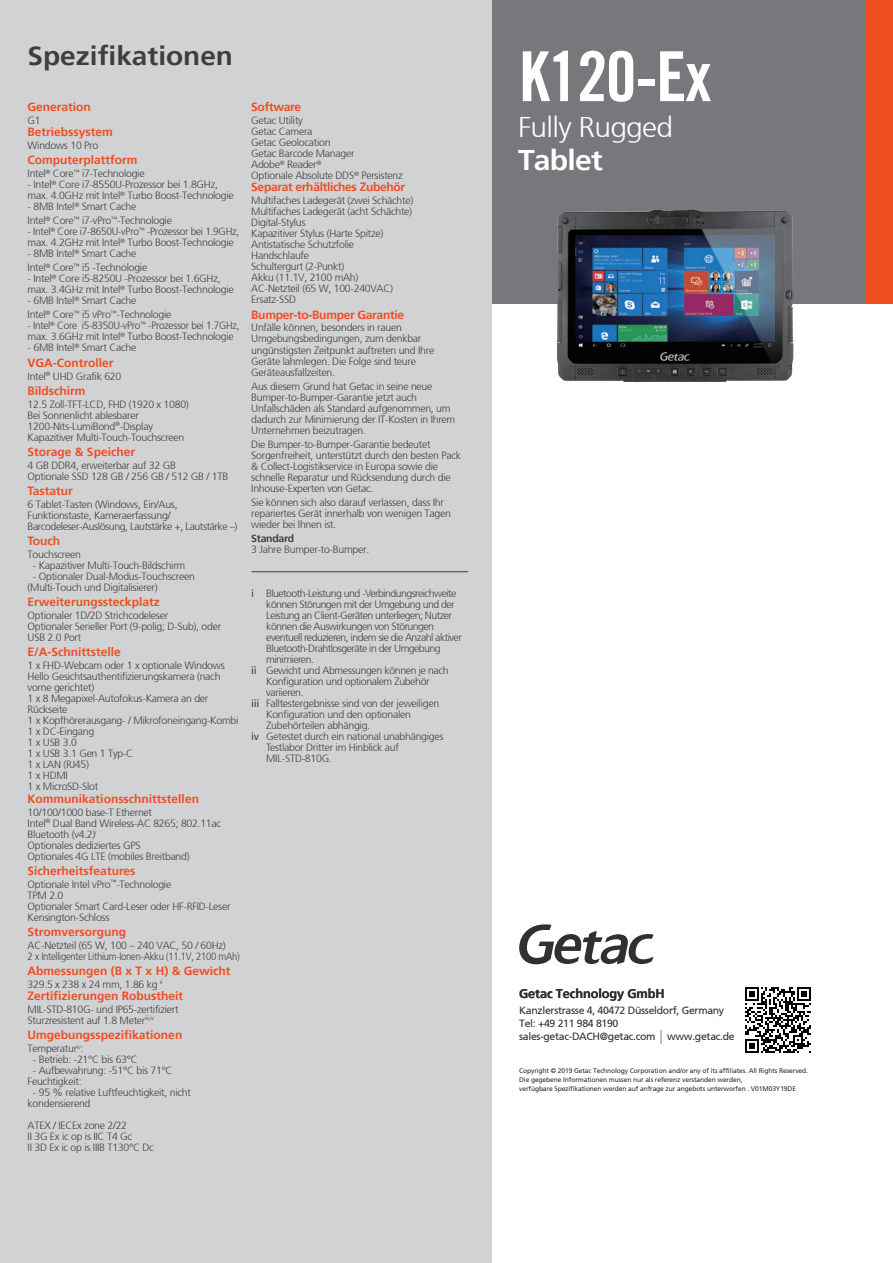
<style>
.page{position:relative;width:893px;height:1263px;background:#fff}
.page>*{position:absolute;margin:0;border:0;box-sizing:border-box;transform-origin:0 0}
.t1{font:700 condensed 69px "Trade Gothic No.20";letter-spacing:-.025em;color:#fff}
.t2{font:300 28.5px "Frutiger 45";letter-spacing:-.025em;color:#fff;scale:1.05 1}
.t3{font:700 28.5px "Frutiger 65";letter-spacing:-.025em;color:#fff;scale:1.05 1}
.t4{font:700 26.55px "Frutiger 65";color:#3e3e3f;scale:1.05 1}
.t5{font:700 12.75px "Frutiger 65";letter-spacing:-.01em;color:#312f30}
.t6{font:700 12px "Frutiger 65";color:#f04d22}
.t7{font:700 12px "Frutiger 65";letter-spacing:-.025em;color:#f04d22}
.t8{font:300 10.5px/11.1px "Frutiger 45";letter-spacing:-.025em;color:#3e3e3f}
.t9{font:300 10.5px "Frutiger 45";letter-spacing:-.05em;color:#3e3e3f}
.t10{font:10.5px/13.5px "Frutiger 55 Roman";letter-spacing:-.03em;color:#312f30}
.t11{font:300 10.5px/11.1px "Frutiger 45";letter-spacing:-.025em;color:#3e3e3f;scale:.96 1}
.t12{font:300 10.5px/10.9px "Frutiger 45";letter-spacing:-.025em;color:#3e3e3f;scale:.95 1}
.t13{font:700 10.5px "Frutiger 65";letter-spacing:-.025em;color:#3e3e3f}
.t14{font:6.75px/9px "Frutiger 55 Roman";letter-spacing:-.02em;color:#312f30}
.s1{font-family:"Frutiger 55 Roman";font-weight:400}
.s2{font-size:19.8px}
</style>
<div class="page">
<div style="left:492px;top:0;width:401px;height:303px;background:#76787b"></div>
<div style="left:865px;top:0;width:28px;height:303px;background:#f04d22"></div>
<div style="left:0;top:0;width:492px;height:1263px;background:#d1d2d4"></div>
<hr style="left:251px;top:571px;width:217px;height:1px;background:#3e3e3f">
<svg style="left:519px;top:924px;width:135px;height:40px"></svg>
<img style="left:745px;top:987px;width:66px;height:66px">
<img style="left:546px;top:209px;width:261px;height:174px">
<h3 class="t4" style="left:28px;top:40px;width:197px">Spezifikationen</h3>
<p class="t6" style="left:28px;top:100px;width:65px">Generation</p>
<p class="t8" style="left:28px;top:115px;width:15px">G1</p>
<p class="t6" style="left:28px;top:125px;width:87px">Betriebssystem</p>
<p class="t8" style="left:28px;top:140px;width:72px">Windows 10 Pro</p>
<p class="t6" style="left:28px;top:153px;width:112px">Computerplattform</p>
<p class="t8" style="left:28px;top:168px;width:118px">Intel<sup>®</sup> Core<sup>™</sup> i7-Technologie</p>
<p class="t8" style="left:28px;top:179px;width:208px">- Intel<sup>®</sup> Core i7-8550U-Prozessor bei 1.8GHz, max. 4.0GHz mit Intel<sup>®</sup> Turbo Boost-Technologie</p>
<p class="t8" style="left:28px;top:200px;width:146px;line-height:14px">- 8MB Intel<sup>®</sup> Smart Cache<br>Intel<sup>®</sup> Core<sup>™</sup> i7-vPro<sup>™</sup>-Technologie</p>
<p class="t11" style="left:28px;top:226px;width:222px">- Intel<sup>®</sup> Core i7-8650U-vPro<sup>™</sup> -Prozessor bei 1.9GHz, max. 4.2GHz mit Intel<sup>®</sup> Turbo Boost-Technologie</p>
<p class="t8" style="left:28px;top:247px;width:121px;line-height:14.1px">- 8MB Intel<sup>®</sup> Smart Cache<br>Intel<sup>®</sup> Core<sup>™</sup> i5 -Technologie</p>
<p class="t8" style="left:28px;top:273px;width:208px">- Intel<sup>®</sup> Core i5-8250U -Prozessor bei 1.6GHz, max. 3.4GHz mit Intel<sup>®</sup> Turbo Boost-Technologie</p>
<p class="t8" style="left:28px;top:294px;width:145px;line-height:14.1px">- 6MB Intel<sup>®</sup> Smart Cache<br>Intel<sup>®</sup> Core<sup>™</sup> i5 vPro<sup>™</sup>-Technologie</p>
<p class="t12" style="left:28px;top:320px;width:224px">- Intel<sup>®</sup> Core i5-8350U-vPro<sup>™</sup> -Prozessor bei 1.7GHz, max. 3.6GHz mit Intel<sup>®</sup> Turbo Boost-Technologie</p>
<p class="t8" style="left:28px;top:342px;width:110px">- 6MB Intel<sup>®</sup> Smart Cache</p>
<p class="t6" style="left:28px;top:356px;width:87px">VGA-Controller</p>
<p class="t8" style="left:28px;top:370px;width:95px">Intel<sup>®</sup> UHD Grafik 620</p>
<p class="t6" style="left:28px;top:384px;width:59px">Bildschirm</p>
<p class="t8" style="left:28px;top:399px;width:163px">12.5 Zoll-TFT-LCD, FHD (1920 x 1080)<br>Bei Sonnenlicht ablesbarer 1200-Nits-LumiBond<sup>®</sup>-Display Kapazitiver Multi-Touch-Touchscreen</p>
<p class="t6" style="left:28px;top:445px;width:109px">Storage &amp; Speicher</p>
<p class="t8" style="left:28px;top:460px;width:202px">4 GB DDR4, erweiterbar auf 32 GB<br>Optionale SSD 128 GB / 256 GB / 512 GB / 1TB</p>
<p class="t6" style="left:28px;top:484px;width:47px">Tastatur</p>
<p class="t8" style="left:28px;top:499px;width:211px">6 Tablet-Tasten (Windows, Ein/Aus,<br>Funktionstaste, Kameraerfassung/<br>Barcodeleser-Auslösung, Lautstärke +, Lautstärke –)</p>
<p class="t6" style="left:28px;top:534px;width:34px">Touch</p>
<p class="t8" style="left:28px;top:549px;width:55px">Touchscreen</p>
<p class="t8" style="left:33px;top:560px;width:154px">- Kapazitiver Multi-Touch-Bildschirm</p>
<p class="t8" style="left:28px;top:571px;width:169px;text-indent:5px">- Optionaler Dual-Modus-Touchscreen (Multi-Touch und Digitalisierer)</p>
<p class="t6" style="left:28px;top:595px;width:134px">Erweiterungssteckplatz</p>
<p class="t8" style="left:28px;top:610px;width:195px">Optionaler 1D/2D Strichcodeleser<br>Optionaler Serieller Port (9-polig; D-Sub), oder<br>USB 2.0 Port</p>
<p class="t6" style="left:28px;top:645px;width:95px">E/A-Schnittstelle</p>
<p class="t8" style="left:28px;top:660px;width:212px">1 x FHD-Webcam oder 1 x optionale Windows<br>Hello Gesichtsauthentifizierungskamera (nach vorne gerichtet)<br>1 x 8 Megapixel-Autofokus-Kamera an der<br>Rückseite<br>1 x Kopfhörerausgang- / Mikrofoneingang-Kombi<br>1 x DC-Eingang<br>1 x USB 3.0<br>1 x USB 3.1 Gen 1 Typ-C<br>1 x LAN (RJ45)<br>1 x HDMI<br>1 x MicroSD-Slot</p>
<p class="t6" style="left:28px;top:791px;width:173px">Kommunikationsschnittstellen</p>
<p class="t8" style="left:28px;top:806px;width:195px">10/100/1000 base-T Ethernet<br>Intel<sup>®</sup> Dual Band Wireless-AC 8265; 802.11ac<br>Bluetooth (v4.2)<sup>i<br></sup>Optionales dediziertes GPS<br>Optionales 4G LTE (mobiles Breitband)</p>
<p class="t6" style="left:28px;top:864px;width:109px">Sicherheitsfeatures</p>
<p class="t8" style="left:28px;top:879px;width:204px">Optionale Intel vPro<sup>™</sup>-Technologie<br>TPM 2.0<br>Optionaler Smart Card-Leser oder HF-RFID-Leser<br>Kensington-Schloss</p>
<p class="t6" style="left:28px;top:925px;width:100px">Stromversorgung</p>
<p class="t8" style="left:28px;top:940px;width:214px">AC-Netzteil (65 W, 100 – 240 VAC, 50 / 60Hz)<br>2 x Intelligenter Lithium-Ionen-Akku (11.1V, 2100 mAh)</p>
<p class="t6" style="left:28px;top:964px;width:204px">Abmessungen (B x T x H) &amp; Gewicht</p>
<p class="t8" style="left:28px;top:979px;width:137px">329.5 x 238 x 24 mm, 1.86 kg <sup>ii</sup></p>
<p class="t6" style="left:28px;top:989px;width:157px">Zertifizierungen Robustheit</p>
<p class="t8" style="left:28px;top:1004px;width:152px">MIL-STD-810G- und IP65-zertifiziert<br>Sturzresistent auf 1.8 Meter<sup>iii,iv</sup></p>
<p class="t6" style="left:28px;top:1028px;width:156px">Umgebungsspezifikationen</p>
<p class="t8" style="left:28px;top:1043px;width:57px">Temperatur<sup>iv</sup>:</p>
<p class="t8" style="left:33px;top:1054px;width:106px">- Betrieb: -21°C bis 63°C</p>
<p class="t8" style="left:28px;top:1065px;width:146px;text-indent:5px">- Aufbewahrung: -51°C bis 71°C<br>Feuchtigkeit:</p>
<p class="t8" style="left:28px;top:1087px;width:165px;text-indent:5px">- 95 % relative Luftfeuchtigkeit, nicht kondensierend</p>
<p class="t8" style="left:28px;top:1120px;width:128px">ATEX / IECEx zone 2/22<br>II 3G Ex ic op is IIC T4 Gc<br>II 3D Ex ic op is IIIB T130°C Dc</p>
<p class="t7" style="left:251px;top:100px;width:51px">Software</p>
<p class="t8" style="left:251px;top:115px;width:153px">Getac Utility<br>Getac Camera<br>Getac Geolocation<br>Getac Barcode Manager<br>Adobe<sup>®</sup> Reader<sup>®<br></sup>Optionale Absolute DDS<sup>®</sup> Persistenz</p>
<p class="t7" style="left:251px;top:180px;width:155px">Separat erhältliches Zubehör</p>
<p class="t8" style="left:251px;top:195px;width:164px">Multifaches Ladegerät (zwei Schächte)<br>Multifaches Ladegerät (acht Schächte)<br>Digital-Stylus<br>Kapazitiver Stylus (Harte Spitze)<br>Antistatische Schutzfolie<br>Handschlaufe<br>Schultergurt (2-Punkt)<br>Akku (11.1V, 2100 mAh)<br>AC-Netzteil (65 W, 100-240VAC)<br>Ersatz-SSD</p>
<p class="t7" style="left:251px;top:307px;width:154px">Bumper-to-Bumper Garantie</p>
<p class="t8" style="left:251px;top:322px;width:184px">Unfälle können, besonders in rauen Umgebungsbedingungen, zum denkbar ungünstigsten Zeitpunkt auftreten und Ihre Geräte lahmlegen. Die Folge sind teure Geräteausfallzeiten.</p>
<p class="t8" style="left:251px;top:381px;width:206px">Aus diesem Grund hat Getac in seine neue Bumper-to-Bumper-Garantie jetzt auch Unfallschäden als Standard aufgenommen, um dadurch zur Minimierung der IT-Kosten in Ihrem Unternehmen beizutragen.</p>
<p class="t8" style="left:251px;top:439px;width:211px">Die Bumper-to-Bumper-Garantie bedeutet Sorgenfreiheit, unterstützt durch den besten Pack &amp; Collect-Logistikservice in Europa sowie die schnelle Reparatur und Rücksendung durch die Inhouse-Experten von Getac.</p>
<p class="t8" style="left:251px;top:497px;width:201px">Sie können sich also darauf verlassen, dass Ihr repariertes Gerät innerhalb von wenigen Tagen wieder bei Ihnen ist.</p>
<p class="t13" style="left:251px;top:532px;width:45px">Standard</p>
<p class="t8" style="left:251px;top:544px;width:119px">3 Jahre Bumper-to-Bumper.</p>
<p class="t9" style="left:251px;top:587px;width:207px"><span class="s1">i</span> Bluetooth-Leistung und -Verbindungsreichweite</p>
<p class="t9" style="left:266px;top:598px;width:190px">können Störungen mit der Umgebung und der</p>
<p class="t9" style="left:266px;top:609px;width:187px">Leistung an Client-Geräten unterliegen; Nutzer</p>
<p class="t9" style="left:266px;top:621px;width:169px">können die Auswirkungen von Störungen</p>
<p class="t9" style="left:266px;top:632px;width:197px">eventuell reduzieren, indem sie die Anzahl aktiver</p>
<p class="t9" style="left:266px;top:643px;width:176px">Bluetooth-Drahtlosgeräte in der Umgebung</p>
<p class="t9" style="left:266px;top:654px;width:49px">minimieren.</p>
<p class="t8" style="left:251px;top:665px;width:199px"><span class="s1">ii</span> Gewicht und Abmessungen können je nach</p>
<p class="t8" style="left:266px;top:676px;width:165px">Konfiguration und optionalem Zubehör</p>
<p class="t8" style="left:266px;top:687px;width:39px">variieren.</p>
<p class="t8" style="left:251px;top:698px;width:189px"><span class="s1">iii</span> Falltestergebnisse sind von der jeweiligen</p>
<p class="t8" style="left:266px;top:709px;width:146px">Konfiguration und den optionalen</p>
<p class="t8" style="left:266px;top:720px;width:105px">Zubehörteilen abhängig.</p>
<p class="t8" style="left:251px;top:731px;width:194px"><span class="s1">iv</span> Getestet durch ein national unabhängiges</p>
<p class="t8" style="left:266px;top:742px;width:134px">Testlabor Dritter im Hinblick auf</p>
<p class="t8" style="left:266px;top:753px;width:67px">MIL-STD-810G.</p>
<h1 class="t1" style="left:519px;top:35px;width:194px">K120-Ex</h1>
<h2 class="t2" style="left:518px;top:111px;width:149px">Fully Rugged</h2>
<h2 class="t3" style="left:518px;top:143px;width:82px">Tablet</h2>
<p class="t5" style="left:519px;top:986px;width:147px">Getac Technology GmbH</p>
<p class="t10" style="left:519px;top:1003px;width:207px">Kanzlerstrasse 4, 40472 Düsseldorf, Germany<br>Tel: +49 211 984 8190</p>
<p class="t10" style="left:519px;top:1029px;width:217px">sales-getac-DACH@getac.com <span class="s2">I</span> www.getac.de</p>
<p class="t14" style="left:519px;top:1066px;width:290px">Copyright © 2019 Getac Technology Corporation and/or any of its affiliates. All Rights Reserved.<br>Die gegebene Informationen mussen nur als referenz verstanden werden,<br>verfügbare Spezifikationen werden auf anfrage zur angebots unterworfen . V01M03Y19DE</p>
</div>
